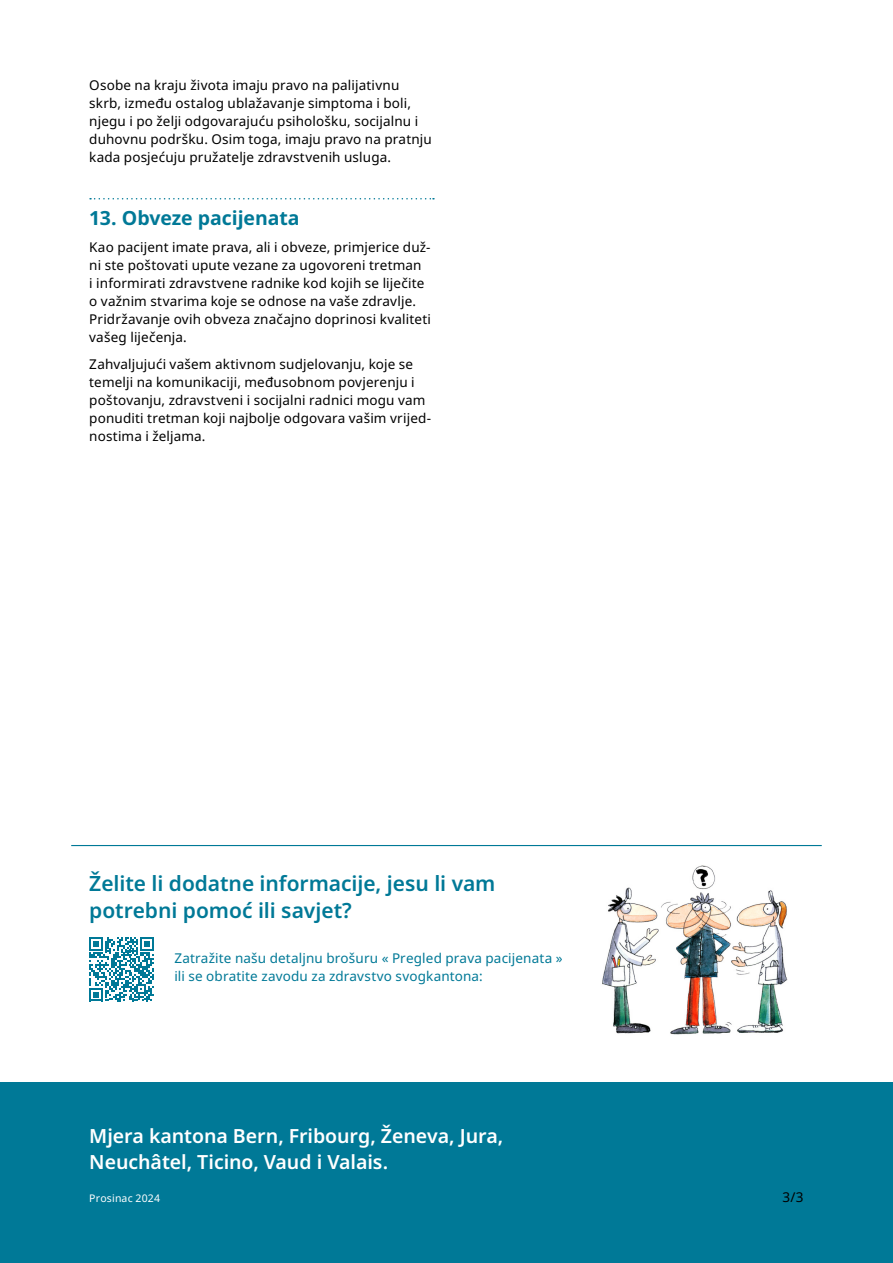
<style>
.page{position:relative;width:893px;height:1263px;background:#fff}
.page>*{position:absolute;margin:0;border:0;box-sizing:border-box;transform-origin:0 0}
.Lead_positiv{font:600 21px/27px "Noto Sans";letter-spacing:-.005em;color:#007997}
.Lead_negativ{font:600 19.5px/25.5px "Noto Sans";letter-spacing:-.005em;color:#fff}
.Titel{font:700 19.5px "Noto Sans";letter-spacing:-.005em;color:#007997}
.Lauftext{font:13.5px/18px "Noto Sans";letter-spacing:.01em;color:#000}
.Lauftext-2{font:13.5px/18px "Noto Sans";letter-spacing:.01em;color:#007997}
.Version{font:10.5px "Noto Sans";letter-spacing:.015em;color:#fff}
</style>
<div class="page">
<div style="left:0;top:1082px;width:893px;height:181px;background:#007997"></div>
<img style="left:602px;top:865px;width:186px;height:170px">
<svg style="left:90px;top:198px;width:344px;height:1px"></svg>
<svg style="left:89px;top:937px;width:65px;height:64px"></svg>
<hr style="left:71px;top:845px;width:751px;height:1px;background:#007997">
<p class="Lauftext" style="left:89px;top:76px;width:344px">Osobe na kraju života imaju pravo na palijativnu skrb, između ostalog ublažavanje simptoma i boli, njegu i po želji odgovarajuću psihološku, socijalnu i duhovnu podršku. Osim toga, imaju pravo na pratnju kada posjećuju pružatelje zdravstvenih usluga.</p>
<h1 class="Titel" style="left:89px;top:207px;width:212px">13. Obveze pacijenata</h1>
<p class="Lauftext" style="left:89px;top:238px;width:343px">Kao pacijent imate prava, ali i obveze, primjerice duž&shy;ni ste poštovati upute vezane za ugovoreni tretman<br>i informirati zdravstvene radnike kod kojih se liječite o važnim stvarima koje se odnose na vaše zdravlje.<br>Pridržavanje ovih obveza značajno doprinosi kvaliteti vašeg liječenja.</p>
<p class="Lauftext" style="left:89px;top:355px;width:343px">Zahvaljujući vašem aktivnom sudjelovanju, koje se temelji na komunikaciji, međusobnom povjerenju i poštovanju, zdravstveni i socijalni radnici mogu vam ponuditi tretman koji najbolje odgovara vašim vrijed&shy;nostima i željama.</p>
<p class="Lead_positiv" style="left:89px;top:870px;width:408px">Želite li dodatne informacije, jesu li vam potrebni pomoć ili savjet?</p>
<p class="Lauftext-2" style="left:174px;top:949px;width:390px">Zatražite našu detaljnu brošuru « Pregled prava pacijenata » ili se obratite zavodu za zdravstvo svogkantona:</p>
<p class="Lead_negativ" style="left:89px;top:1124px;width:416px">Mjera kantona Bern, Fribourg, Ženeva, Jura,<br>Neuchâtel, Ticino, Vaud i Valais.</p>
<p class="Version" style="left:89px;top:1192px;width:72px">Prosinac 2024</p>
<p class="Lauftext" style="left:782px;top:1189px;width:23px">3/3</p>
</div>
